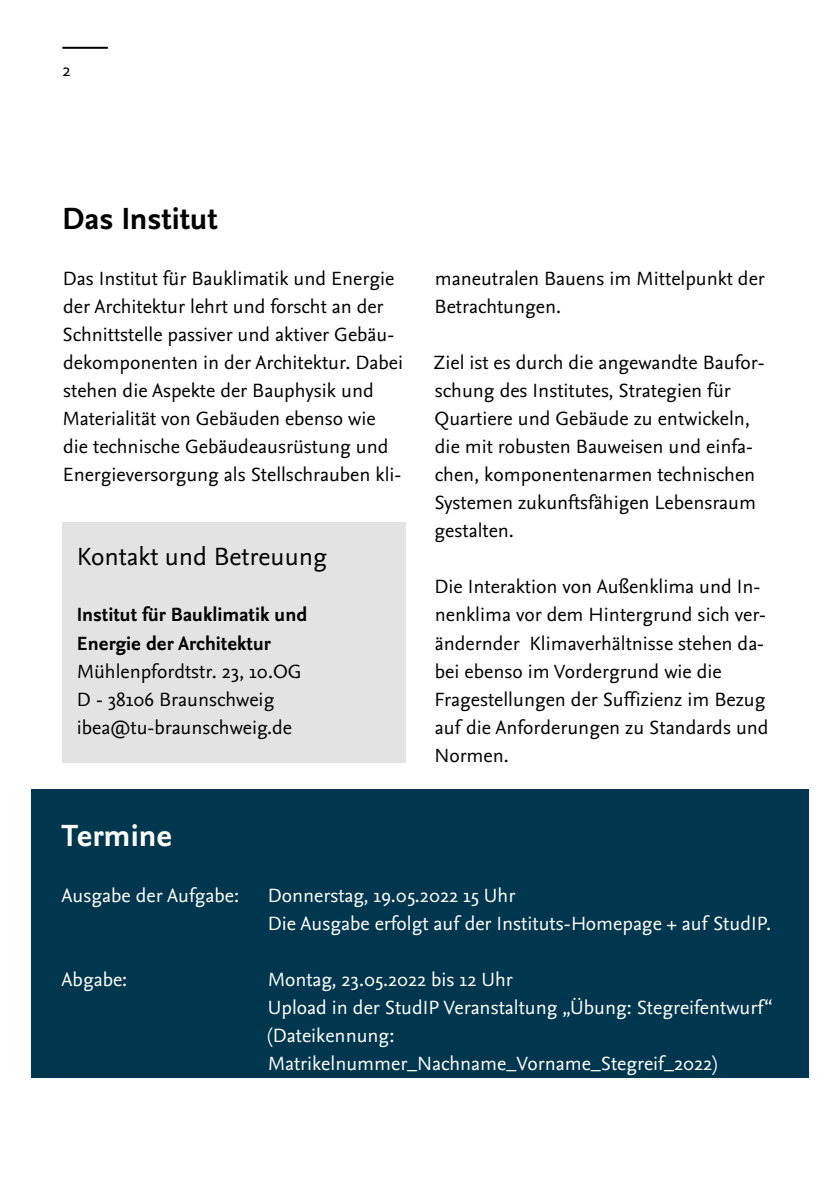
<style>
.page{position:relative;width:840px;height:1191px;background:#fff}
.page>*{position:absolute;margin:0;border:0;box-sizing:border-box;transform-origin:0 0}
.Subheadline_Sans_bol{font:700 32px "Nexus Sans Pro";color:#000}
.Subheadline_Sans_bol-2{font:700 32px "Nexus Sans Pro";color:#fff}
.Intro_Sans_13pt_ZAB{font:26px "Nexus Sans Pro";color:#000}
.Copy_Sans_10pt_ZAB_1{font:20px/28px "Nexus Sans Pro";color:#000}
.Copy_Sans_10pt_ZAB_1-2{font:20px/28px "Nexus Sans Pro";color:#fff}
.Intro_Sans_13pt_ZAB-2{font:20px/28px "Nexus Sans Pro";color:#000}
.t1{font:18px "Nexus Sans Pro";color:#000}
.s1{font-weight:700}
</style>
<div class="page">
<hr style="left:62px;top:47px;width:46px;height:2px;background:#000">
<div style="left:62px;top:522px;width:343px;height:241px;background:#e3e3e3"></div>
<div style="left:31px;top:789px;width:777px;height:288px;background:#00374e"></div>
<p class="t1" style="left:62px;top:57px;width:10px">2</p>
<p class="Subheadline_Sans_bol" style="left:62px;top:195px;width:157px">Das Institut</p>
<p class="Copy_Sans_10pt_ZAB_1" style="left:62px;top:264px;width:342px">Das Institut für Bauklimatik und Energie der Architektur lehrt und forscht an der Schnittstelle passiver und aktiver Gebäu&shy;dekomponenten in der Architektur. Dabei stehen die Aspekte der Bauphysik und Materialität von Gebäuden ebenso wie die technische Gebäudeausrüstung und Energieversorgung als Stellschrauben kli-</p>
<p class="Intro_Sans_13pt_ZAB" style="left:77px;top:537px;width:251px">Kontakt und Betreuung</p>
<p class="Intro_Sans_13pt_ZAB-2" style="left:77px;top:600px;width:232px"><span class="s1">Institut für Bauklimatik und<br>Energie der Architektur<br></span>Mühlenpfordtstr. 23, 10.OG<br>D - 38106 Braunschweig ibea@tu-braunschweig.de</p>
<p class="Subheadline_Sans_bol-2" style="left:62px;top:811px;width:112px">Termine</p>
<p class="Copy_Sans_10pt_ZAB_1" style="left:434px;top:264px;width:331px">maneutralen Bauens im Mittelpunkt der<br>Betrachtungen.</p>
<p class="Copy_Sans_10pt_ZAB_1" style="left:433px;top:348px;width:332px">Ziel ist es durch die angewandte Baufor&shy;schung des Institutes, Strategien für Quartiere und Gebäude zu entwickeln, die mit robusten Bauweisen und einfa&shy;chen, komponentenarmen technischen Systemen zukunftsfähigen Lebensraum gestalten.</p>
<p class="Copy_Sans_10pt_ZAB_1" style="left:434px;top:572px;width:335px">Die Interaktion von Außenklima und In&shy;nenklima vor dem Hintergrund sich ver&shy;ändernder Klimaverhältnisse stehen da&shy;bei ebenso im Vordergrund wie die Fragestellungen der Suffizienz im Bezug auf die Anforderungen zu Standards und Normen.</p>
<p class="Copy_Sans_10pt_ZAB_1-2" style="left:62px;top:880px;width:179px">Ausgabe der Aufgabe:</p>
<p class="Copy_Sans_10pt_ZAB_1-2" style="left:268px;top:880px;width:249px">Donnerstag, 19.05.2022 15 Uhr</p>
<p class="Copy_Sans_10pt_ZAB_1-2" style="left:268px;top:908px;width:504px">Die Ausgabe erfolgt auf der Instituts-Homepage + auf StudIP.</p>
<p class="Copy_Sans_10pt_ZAB_1-2" style="left:62px;top:964px;width:67px">Abgabe:</p>
<p class="Copy_Sans_10pt_ZAB_1-2" style="left:268px;top:964px;width:246px">Montag, 23.05.2022 bis 12 Uhr</p>
<p class="Copy_Sans_10pt_ZAB_1-2" style="left:268px;top:992px;width:506px">Upload in der StudIP Veranstaltung „Übung: Stegreifentwurf“ (Dateikennung:</p>
<p class="Copy_Sans_10pt_ZAB_1-2" style="left:268px;top:1048px;width:450px">Matrikelnummer_Nachname_Vorname_Stegreif_2022)</p>
</div>
